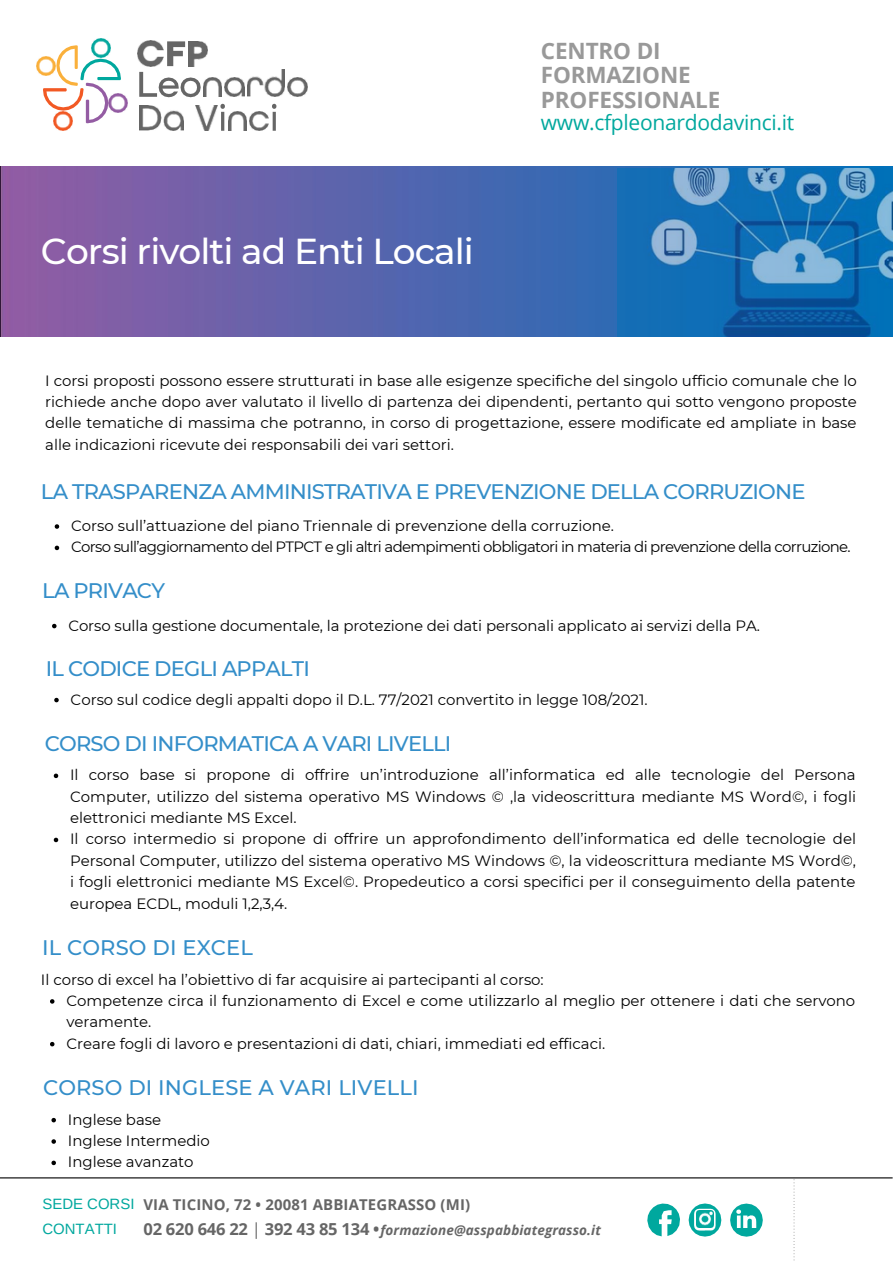
<style>
.page{position:relative;width:893px;height:1264px;background:#fff}
.page>*{position:absolute;margin:0;border:0;box-sizing:border-box;transform-origin:0 0}
.t1{font:500 36px "Montserrat";letter-spacing:-.025em;color:#fff}
.t2{font:700 22.5px/24.8px "Open Sans";letter-spacing:-.005em;color:#999}
.t3{font:500 21px "Montserrat";letter-spacing:-.035em;color:#348ec9}
.t4{font:500 21px "Montserrat";letter-spacing:.005em;color:#348ec9}
.t5{font:21px "Open Sans";letter-spacing:-.015em;color:#00a89e}
.t6{font:700 16.5px "Open Sans";letter-spacing:-.015em;color:#666}
.t7{font:15px/21.3px "Montserrat";color:#000;text-align:justify}
.t8{font:15px "Montserrat";letter-spacing:-.045em;color:#000}
.t9{font:700 15px "Open Sans";letter-spacing:.01em;color:#666}
.t10{font:15px/24.8px "Arimo";color:#00a89e}
.t11{font:italic 700 13.5px "Open Sans";letter-spacing:.01em;color:#666}
.s1{font-weight:400}
</style>
<div class="page">
<svg style="left:167px;top:41px;width:18px;height:25px"></svg>
<svg style="left:139px;top:72px;width:62px;height:25px"></svg>
<svg style="left:43px;top:45px;width:78px;height:78px"></svg>
<svg style="left:220px;top:104px;width:5px;height:27px"></svg>
<svg style="left:272px;top:104px;width:4px;height:27px"></svg>
<img style="left:91px;top:38px;width:19px;height:19px">
<img style="left:138px;top:41px;width:26px;height:26px">
<img style="left:188px;top:41px;width:19px;height:25px">
<img style="left:36px;top:56px;width:19px;height:19px">
<img style="left:247px;top:70px;width:37px;height:27px">
<img style="left:203px;top:77px;width:18px;height:19px">
<img style="left:224px;top:77px;width:20px;height:19px">
<img style="left:287px;top:77px;width:20px;height:19px">
<img style="left:109px;top:93px;width:19px;height:20px">
<img style="left:54px;top:111px;width:19px;height:19px">
<img style="left:139px;top:106px;width:44px;height:24px">
<img style="left:195px;top:106px;width:23px;height:24px">
<img style="left:228px;top:111px;width:18px;height:19px">
<img style="left:250px;top:111px;width:19px;height:19px">
<img style="left:0;top:167px;width:892px;height:170px">
<img style="left:617px;top:169px;width:275px;height:167px">
<svg style="left:54px;top:697px;width:5px;height:5px"></svg>
<svg style="left:52px;top:624px;width:5px;height:4px"></svg>
<svg style="left:55px;top:524px;width:4px;height:5px"></svg>
<svg style="left:55px;top:545px;width:4px;height:5px"></svg>
<svg style="left:50px;top:999px;width:4px;height:4px"></svg>
<svg style="left:50px;top:1041px;width:4px;height:5px"></svg>
<svg style="left:54px;top:773px;width:4px;height:5px"></svg>
<svg style="left:54px;top:837px;width:4px;height:5px"></svg>
<svg style="left:51px;top:1117px;width:5px;height:5px"></svg>
<svg style="left:51px;top:1139px;width:5px;height:4px"></svg>
<svg style="left:51px;top:1160px;width:5px;height:5px"></svg>
<hr style="left:0;top:1177px;width:892px;height:1px;background:#000">
<svg style="left:793px;top:1179px;width:1px;height:81px"></svg>
<svg style="left:730px;top:1203px;width:32px;height:33px"></svg>
<svg style="left:647px;top:1203px;width:33px;height:33px"></svg>
<svg style="left:688px;top:1203px;width:33px;height:33px"></svg>
<img style="left:696px;top:1210px;width:17px;height:17px">
<p class="t1" style="left:41px;top:229px;width:434px">Corsi rivolti ad Enti Locali</p>
<p class="t2" style="left:541px;top:38px;width:181px">CENTRO DI<br>FORMAZIONE<br>PROFESSIONALE</p>
<p class="t5" style="left:541px;top:108px;width:255px">www.cfpleonardodavinci.it</p>
<p class="t7" style="left:45px;top:369px;width:813px">I corsi proposti possono essere strutturati in base alle esigenze specifiche del singolo ufficio comunale che lo richiede anche dopo aver valutato il livello di partenza dei dipendenti, pertanto qui sotto vengono proposte delle tematiche di massima che potranno, in corso di progettazione, essere modificate ed ampliate in base alle indicazioni ricevute dei responsabili dei vari settori.</p>
<p class="t3" style="left:41px;top:478px;width:766px">LA TRASPARENZA AMMINISTRATIVA E PREVENZIONE DELLA CORRUZIONE</p>
<p class="t7" style="left:71px;top:515px;width:544px">Corso sull’attuazione del piano Triennale di prevenzione della corruzione.</p>
<p class="t8" style="left:71px;top:538px;width:781px">Corso sull’aggiornamento del PTPCT e gli altri adempimenti obbligatori in materia di prevenzione della corruzione.</p>
<p class="t3" style="left:42px;top:577px;width:124px">LA PRIVACY</p>
<p class="t7" style="left:68px;top:614px;width:692px">Corso sulla gestione documentale, la protezione dei dati personali applicato ai servizi della PA.</p>
<p class="t3" style="left:46px;top:655px;width:266px">IL CODICE DEGLI APPALTI</p>
<p class="t7" style="left:71px;top:688px;width:578px">Corso sul codice degli appalti dopo il D.L. 77/2021 convertito in legge 108/2021.</p>
<p class="t3" style="left:45px;top:731px;width:408px">CORSO DI INFORMATICA A VARI LIVELLI</p>
<p class="t7" style="left:70px;top:764px;width:787px">Il corso base si propone di offrire un’introduzione all’informatica ed alle tecnologie del Persona Computer, utilizzo del sistema operativo MS Windows © ,la videoscrittura mediante MS Word©, i fogli elettronici mediante MS Excel.</p>
<p class="t7" style="left:70px;top:828px;width:787px">Il corso intermedio si propone di offrire un approfondimento dell’informatica ed delle tecnologie del Personal Computer, utilizzo del sistema operativo MS Windows ©, la videoscrittura mediante MS Word©, i fogli elettronici mediante MS Excel©. Propedeutico a corsi specifici per il conseguimento della patente europea ECDL, moduli 1,2,3,4.</p>
<p class="t4" style="left:42px;top:934px;width:212px">IL CORSO DI EXCEL</p>
<p class="t7" style="left:41px;top:968px;width:504px">Il corso di excel ha l’obiettivo di far acquisire ai partecipanti al corso:</p>
<p class="t7" style="left:66px;top:989px;width:790px">Competenze circa il funzionamento di Excel e come utilizzarlo al meglio per ottenere i dati che servono veramente.</p>
<p class="t7" style="left:66px;top:1032px;width:540px">Creare fogli di lavoro e presentazioni di dati, chiari, immediati ed efficaci.</p>
<p class="t4" style="left:43px;top:1074px;width:377px">CORSO DI INGLESE A VARI LIVELLI</p>
<p class="t7" style="left:68px;top:1108px;width:95px">Inglese base</p>
<p class="t7" style="left:68px;top:1129px;width:143px">Inglese Intermedio</p>
<p class="t7" style="left:68px;top:1151px;width:127px">Inglese avanzato</p>
<p class="t10" style="left:42px;top:1191px;width:93px">SEDE CORSI<br>CONTATTI</p>
<p class="t9" style="left:143px;top:1193px;width:328px">VIA TICINO, 72 • 20081 ABBIATEGRASSO (MI)</p>
<p class="t6" style="left:143px;top:1216px;width:237px">02 620 646 22 <span class="s1">|</span> 392 43 85 134 •</p>
<p class="t11" style="left:380px;top:1220px;width:222px">formazione@asspabbiategrasso.it</p>
</div>
